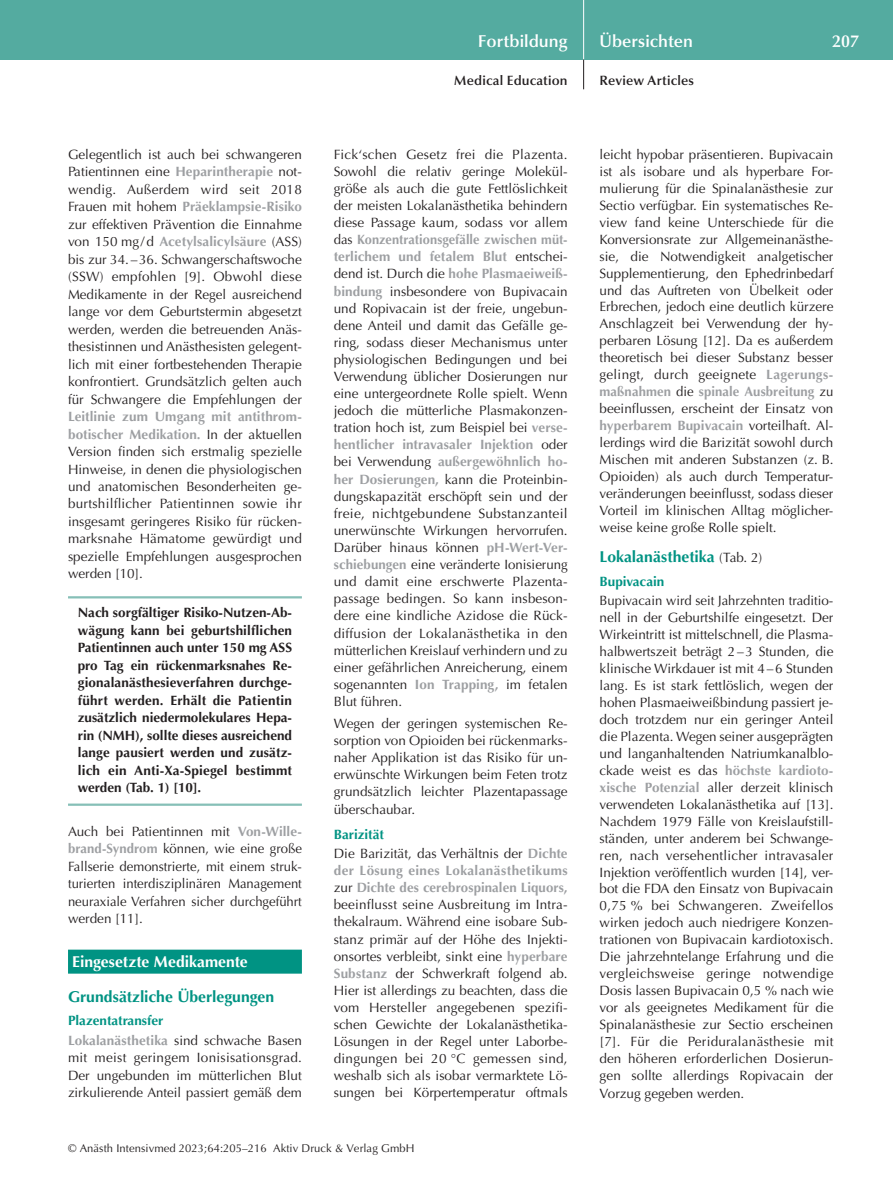
<style>
.page{position:relative;width:893px;height:1191px;background:#fff}
.page>*{position:absolute;margin:0;border:0;box-sizing:border-box;transform-origin:0 0}
.t1{font:600 17.25px "Optima";color:#fff}
.t2{font:700 15.75px "Optima";color:#009383}
.t3{font:700 15.75px "Optima";color:#fff}
.t4{font:13.5px/17px "Optima";color:#231f20}
.t5{font:700 13.5px/17.5px "Optima";letter-spacing:.01em;color:#231f20;text-align:justify}
.t6{font:600 13.5px "Optima";letter-spacing:.01em;color:#231f20}
.t7{font:700 13.5px "Optima";color:#009383}
.t8{font:11.25px "Optima";letter-spacing:.005em;color:#231f20}
.s1{font-weight:700;color:#9d9fa2}
.s2{font-weight:700;color:#009383}
.s3{font-weight:400;font-size:13.5px;color:#231f20}
</style>
<div class="page">
<div style="left:0;top:0;width:893px;height:60px;background:#54aba0"></div>
<hr style="left:583px;top:0;width:1px;height:60px;background:#fff">
<svg style="left:583px;top:60px;width:1px;height:29px"></svg>
<hr style="left:68px;top:596px;width:234px;height:2px;background:#86bfb7">
<hr style="left:68px;top:803px;width:234px;height:3px;background:#86bfb7">
<div style="left:68px;top:949px;width:234px;height:24px;background:#009383"></div>
<p class="t4" style="left:68px;top:146px;width:235px;line-height:17.5px">Gelegentlich ist auch bei schwangeren Patientinnen eine <span class="s1">Heparintherapie</span> not-- wendig. Außerdem wird seit 2018<br>Frauen mit hohem <span class="s1">Präeklampsie-Risiko </span>zur effektiven Prävention die Einnahme von 150 mg /d <span class="s1">Acetylsalicylsäure</span> (ASS) bis zur 34.–36. Schwangerschaftswoche (SSW) empfohlen [9]. Obwohl diese Medikamente in der Regel ausreichend lange vor dem Geburtstermin abgesetzt werden, werden die betreuenden Anäs&shy;thesistinnen und Anästhesisten gelegent&shy;lich mit einer fortbestehenden Therapie konfrontiert. Grundsätzlich gelten auch für Schwangere die Empfehlungen der</p>
<p class="t4" style="left:68px;top:408px;width:235px;line-height:17.5px;text-align:justify"><span class="s1">Leitlinie zum Umgang mit antithrom&shy;botischer Medikation.</span> In der aktuellen Version finden sich erstmalig spezielle Hinweise, in denen die physiologischen und anatomischen Besonderheiten ge&shy;burtshilflicher Patientinnen sowie ihr insgesamt geringeres Risiko für rücken&shy;marksnahe Hämatome gewürdigt und spezielle Empfehlungen ausgesprochen werden [10].</p>
<p class="t5" style="left:78px;top:604px;width:216px">Nach sorgfältiger Risiko-Nutzen-Ab&shy;wägung kann bei geburtshilflichen Patientinnen auch unter 150 mg ASS pro Tag ein rückenmarksnahes Re&shy;gionalanästhesieverfahren durchge&shy;führt werden. Erhält die Patientin zusätzlich niedermolekulares Hepa&shy;rin (NMH), sollte dieses ausreichend lange pausiert werden und zusätz&shy;lich ein Anti-Xa-Spiegel bestimmt werden (Tab. 1) [10].</p>
<p class="t4" style="left:68px;top:822px;width:235px;line-height:17.5px;text-align:justify">Auch bei Patientinnen mit <span class="s1">Von-Wille&shy;brand-Syndrom</span> können, wie eine große Fallserie demonstrierte, mit einem struk&shy;turierten interdisziplinären Management neuraxiale Verfahren sicher durchgeführt werden [11].</p>
<p class="t3" style="left:72px;top:952px;width:177px">Eingesetzte Medikamente</p>
<p class="t2" style="left:68px;top:987px;width:208px">Grundsätzliche Überlegungen</p>
<p class="t4" style="left:68px;top:1011px;width:235px;line-height:19.6px"><span class="s2">Plazentatransfer<br></span><span class="s1">Lokalanästhetika</span> sind schwache Basen</p>
<p class="t4" style="left:68px;top:1049px;width:235px;line-height:17.5px;text-align:justify">mit meist geringem Ionisisationsgrad.<br>Der ungebunden im mütterlichen Blut zirkulierende Anteil passiert gemäß dem</p>
<p class="t1" style="left:478px;top:31px;width:91px">Fortbildung</p>
<p class="t1" style="left:600px;top:31px;width:95px">Übersichten</p>
<p class="t1" style="left:832px;top:31px;width:28px">207</p>
<p class="t6" style="left:454px;top:73px;width:115px">Medical Education</p>
<p class="t6" style="left:600px;top:73px;width:96px">Review Articles</p>
<p class="t4" style="left:334px;top:146px;width:235px">Fick‘schen Gesetz frei die Plazenta.<br>Sowohl die relativ geringe Molekül&shy;größe als auch die gute Fettlöslichkeit der meisten Lokalanästhetika behindern diese Passage kaum, sodass vor allem das <span class="s1">Konzentrationsgefälle zwischen müt&shy;terlichem und fetalem Blut</span> entschei&shy;dend ist. Durch die <span class="s1">hohe Plasmaeiweiß&shy;bindung</span> insbesondere von Bupivacain und Ropivacain ist der freie, ungebun&shy;dene Anteil und damit das Gefälle ge&shy;ring, sodass dieser Mechanismus unter physiologischen Bedingungen und bei Verwendung üblicher Dosierungen nur eine untergeordnete Rolle spielt. Wenn jedoch die mütterliche Plasmakonzen&shy;tration hoch ist, zum Beispiel bei <span class="s1">verse&shy;hentlicher intravasaler Injektion</span> oder bei Verwendung <span class="s1">außergewöhnlich ho&shy;her Dosierungen,</span> kann die Proteinbin&shy;dungskapazität erschöpft sein und der freie, nichtgebundene Substanzanteil unerwünschte Wirkungen hervorrufen.<br>Darüber hinaus können <span class="s1">pH-Wert-Ver&shy;schiebungen</span> eine veränderte Ionisierung und damit eine erschwerte Plazenta&shy;passage bedingen. So kann insbeson-- dere eine kindliche Azidose die Rück&shy;diffusion der Lokalanästhetika in den mütterlichen Kreislauf verhindern und zu einer gefährlichen Anreicherung, einem sogenannten <span class="s1">Ion Trapping,</span> im fetalen Blut führen.</p>
<p class="t4" style="left:334px;top:715px;width:235px">Wegen der geringen systemischen Re-- sorption von Opioiden bei rückenmarks&shy;naher Applikation ist das Risiko für un&shy;erwünschte Wirkungen beim Feten trotz grundsätzlich leichter Plazentapassage überschaubar.</p>
<p class="t4" style="left:334px;top:824px;width:235px;line-height:19.2px"><span class="s2">Barizität<br></span>Die Barizität, das Verhältnis der <span class="s1">Dichte</span></p>
<p class="t4" style="left:334px;top:862px;width:235px"><span class="s1">der Lösung eines Lokalanästhetikums </span>zur <span class="s1">Dichte des cerebrospinalen Liquors, </span>beeinflusst seine Ausbreitung im Intra-- thekalraum. Während eine isobare Sub-- stanz primär auf der Höhe des Injekti-- onsortes verbleibt, sinkt eine <span class="s1">hyperbare Substanz</span> der Schwerkraft folgend ab.<br>Hier ist allerdings zu beachten, dass die vom Hersteller angegebenen spezifi&shy;schen Gewichte der Lokalanästhetika-Lösungen in der Regel unter Laborbe&shy;dingungen bei 20 °C gemessen sind, weshalb sich als isobar vermarktete Lö-- sungen bei Körpertemperatur oftmals</p>
<p class="t4" style="left:600px;top:146px;width:235px">leicht hypobar präsentieren. Bupivacain ist als isobare und als hyperbare For&shy;mulierung für die Spinalanästhesie zur Sectio verfügbar. Ein systematisches Re-- view fand keine Unterschiede für die Konversionsrate zur Allgemeinanästhe&shy;sie, die Notwendigkeit analgetischer Supplementierung, den Ephedrinbedarf und das Auftreten von Übelkeit oder Erbrechen, jedoch eine deutlich kürzere Anschlagzeit bei Verwendung der hy&shy;perbaren Lösung [12]. Da es außerdem theoretisch bei dieser Substanz besser gelingt, durch geeignete <span class="s1">Lagerungs&shy;maßnahmen</span> die <span class="s1">spinale Ausbreitung</span> zu beeinflussen, erscheint der Einsatz von <span class="s1">hyperbarem Bupivacain</span> vorteilhaft. Al&shy;lerdings wird die Barizität sowohl durch Mischen mit anderen Substanzen (z. B.<br>Opioiden) als auch durch Temperatur&shy;veränderungen beeinflusst, sodass dieser Vorteil im klinischen Alltag möglicher&shy;weise keine große Rolle spielt.</p>
<p class="t2" style="left:600px;top:548px;width:164px">Lokalanästhetika <span class="s3">(Tab. 2)</span></p>
<p class="t7" style="left:600px;top:573px;width:66px">Bupivacain</p>
<p class="t4" style="left:600px;top:592px;width:235px">Bupivacain wird seit Jahrzehnten traditio&shy;nell in der Geburtshilfe eingesetzt. Der Wirkeintritt ist mittelschnell, die Plasma&shy;halbwertszeit beträgt 2–3 Stunden, die klinische Wirkdauer ist mit 4–6 Stunden lang. Es ist stark fettlöslich, wegen der hohen Plasmaeiweißbindung passiert je-- doch trotzdem nur ein geringer Anteil die Plazenta. Wegen seiner ausgeprägten und langanhaltenden Natriumkanalblo&shy;ckade weist es das <span class="s1">höchste kardioto-- xische Potenzial</span> aller derzeit klinisch verwendeten Lokalanästhetika auf [13].<br>Nachdem 1979 Fälle von Kreislaufstill&shy;ständen, unter anderem bei Schwange&shy;ren, nach versehentlicher intravasaler Injektion veröffentlich wurden [14], ver&shy;bot die FDA den Einsatz von Bupivacain 0,75 % bei Schwangeren. Zweifellos wirken jedoch auch niedrigere Konzen&shy;trationen von Bupivacain kardiotoxisch.<br>Die jahrzehntelange Erfahrung und die vergleichsweise geringe notwendige Dosis lassen Bupivacain 0,5 % nach wie vor als geeignetes Medikament für die Spinalanästhesie zur Sectio erscheinen [7]. Für die Periduralanästhesie mit den höheren erforderlichen Dosierun&shy;gen sollte allerdings Ropivacain der Vorzug gegeben werden.</p>
<p class="t8" style="left:68px;top:1142px;width:348px">© Anästh Intensivmed 2023;64:205–216 Aktiv Druck &amp; Verlag GmbH</p>
</div>
